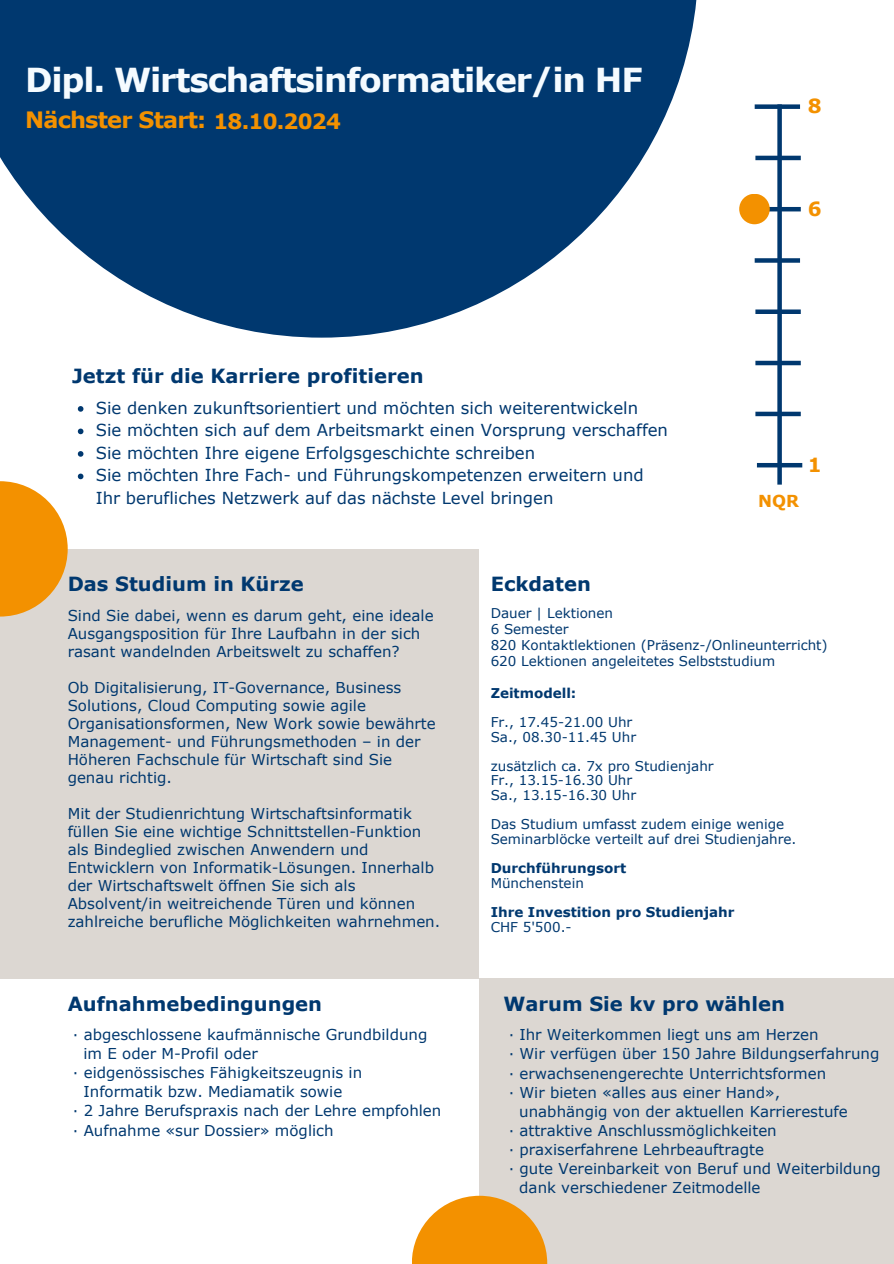
<style>
.page{position:relative;width:894px;height:1264px;background:#fff}
.page>*{position:absolute;margin:0;border:0;box-sizing:border-box;transform-origin:0 0}
.t1{font:700 33px "Verdana";letter-spacing:-.035em;color:#f5fbff}
.t2{font:700 22.5px "Verdana";letter-spacing:-.035em;color:#f39100}
.t3{font:700 19.5px "Verdana";color:#00386f}
.t4{font:700 19.5px "Verdana";color:#f39100}
.t5{font:16.5px/22.5px "Verdana";color:#00386f}
.t6{font:700 16.5px "Verdana";color:#f39100}
.t7{font:15px/18px "Verdana";color:#00386f}
.t8{font:13.5px/14.7px "Verdana";color:#00386f}
.t9{font:700 13.5px "Verdana";color:#00386f}
.s1{font-size:21px}
</style>
<div class="page">
<svg style="left:0;top:0;width:697px;height:337px;fill:#00386f"></svg>
<div style="left:479px;top:978px;width:414px;height:285px;background:#dcd7d2"></div>
<div style="left:0;top:549px;width:479px;height:429px;background:#dcd7d2"></div>
<svg style="left:412px;top:1195px;width:135px;height:68px;fill:#f39100"></svg>
<svg style="left:0;top:481px;width:68px;height:135px;fill:#f39100"></svg>
<svg style="left:777px;top:109px;width:4px;height:375px"></svg>
<div style="left:755px;top:411px;width:45px;height:5px;background:#00386f"></div>
<hr style="left:756px;top:463px;width:46px;height:4px;background:#00386f">
<hr style="left:755px;top:361px;width:45px;height:4px;background:#00386f">
<div style="left:754px;top:104px;width:45px;height:5px;background:#00386f"></div>
<hr style="left:755px;top:156px;width:45px;height:4px;background:#00386f">
<hr style="left:755px;top:207px;width:45px;height:4px;background:#00386f">
<div style="left:754px;top:258px;width:45px;height:5px;background:#00386f"></div>
<div style="left:755px;top:309px;width:45px;height:5px;background:#00386f"></div>
<div style="left:739px;top:194px;width:30px;height:30px;background:#f39100;border-radius:50%"></div>
<svg style="left:78px;top:406px;width:5px;height:6px"></svg>
<svg style="left:78px;top:428px;width:5px;height:6px"></svg>
<svg style="left:78px;top:451px;width:5px;height:6px"></svg>
<svg style="left:78px;top:473px;width:5px;height:6px"></svg>
<h3 class="t1" style="left:25px;top:59px;width:619px">Dipl. Wirtschaftsinformatiker/in HF</h3>
<h5 class="t2" style="left:25px;top:105px;width:317px">Nächster Start: <span class="s1">18.10.2024</span></h5>
<h4 class="t3" style="left:72px;top:363px;width:353px">Jetzt für die Karriere profitieren</h4>
<p class="t5" style="left:96px;top:396px;width:543px">Sie denken zukunftsorientiert und möchten sich weiterentwickeln</p>
<p class="t5" style="left:96px;top:418px;width:573px">Sie möchten sich auf dem Arbeitsmarkt einen Vorsprung verschaffen</p>
<p class="t5" style="left:96px;top:441px;width:441px">Sie möchten Ihre eigene Erfolgsgeschichte schreiben</p>
<p class="t5" style="left:96px;top:463px;width:549px">Sie möchten Ihre Fach- und Führungskompetenzen erweitern und<br>Ihr berufliches Netzwerk auf das nächste Level bringen</p>
<h3 class="t3" style="left:68px;top:571px;width:237px">Das Studium in Kürze</h3>
<h5 class="t3" style="left:490px;top:571px;width:102px">Eckdaten</h5>
<p class="t4" style="left:807px;top:93px;width:15px">8</p>
<h3 class="t4" style="left:807px;top:196px;width:15px">6</h3>
<p class="t6" style="left:758px;top:490px;width:42px">NQR</p>
<p class="t4" style="left:807px;top:452px;width:15px">1</p>
<p class="t7" style="left:68px;top:605px;width:367px">Sind Sie dabei, wenn es darum geht, eine ideale<br>Ausgangsposition für Ihre Laufbahn in der sich rasant wandelnden Arbeitswelt zu schaffen?</p>
<h1 class="t7" style="left:68px;top:677px;width:369px">Ob Digitalisierung, IT-Governance, Business Solutions, Cloud Computing sowie agile Organisationsformen, New Work sowie bewährte Management- und Führungsmethoden – in der Höheren Fachschule für Wirtschaft sind Sie genau richtig.</h1>
<h2 class="t7" style="left:68px;top:803px;width:374px">Mit der Studienrichtung Wirtschaftsinformatik füllen Sie eine wichtige Schnittstellen-Funktion als Bindeglied zwischen Anwendern und Entwicklern von Informatik-Lösungen. Innerhalb der Wirtschaftswelt öffnen Sie sich als Absolvent/in weitreichende Türen und können zahlreiche berufliche Möglichkeiten wahrnehmen.</h2>
<p class="t3" style="left:68px;top:991px;width:256px">Aufnahmebedingungen</p>
<h5 class="t7" style="left:73px;top:1024px;width:356px">· abgeschlossene kaufmännische Grundbildung</h5>
<h5 class="t7" style="left:83px;top:1044px;width:176px">im E oder M-Profil oder</h5>
<h5 class="t7" style="left:73px;top:1063px;width:290px">· eidgenössisches Fähigkeitszeugnis in</h5>
<h5 class="t7" style="left:83px;top:1082px;width:260px">Informatik bzw. Mediamatik sowie</h5>
<h5 class="t7" style="left:73px;top:1101px;width:370px">· 2 Jahre Berufspraxis nach der Lehre empfohlen</h5>
<h3 class="t7" style="left:73px;top:1120px;width:262px">· Aufnahme «sur Dossier» möglich</h3>
<p class="t8" style="left:490px;top:605px;width:124px">Dauer | Lektionen</p>
<p class="t8" style="left:490px;top:621px;width:79px">6 Semester</p>
<p class="t8" style="left:490px;top:637px;width:338px">820 Kontaktlektionen (Präsenz-/Onlineunterricht)</p>
<p class="t8" style="left:490px;top:653px;width:286px">620 Lektionen angeleitetes Selbststudium</p>
<h5 class="t9" style="left:490px;top:684px;width:87px">Zeitmodell:</h5>
<h5 class="t8" style="left:490px;top:714px;width:143px">Fr., 17.45-21.00 Uhr</h5>
<h3 class="t8" style="left:490px;top:729px;width:147px">Sa., 08.30-11.45 Uhr</h3>
<p class="t8" style="left:490px;top:758px;width:224px">zusätzlich ca. 7x pro Studienjahr</p>
<p class="t8" style="left:490px;top:772px;width:143px">Fr., 13.15-16.30 Uhr</p>
<p class="t8" style="left:490px;top:787px;width:147px">Sa., 13.15-16.30 Uhr</p>
<p class="t8" style="left:490px;top:816px;width:307px">Das Studium umfasst zudem einige wenige<br>Seminarblöcke verteilt auf drei Studienjahre.</p>
<h6 class="t9" style="left:490px;top:859px;width:137px">Durchführungsort</h6>
<p class="t8" style="left:490px;top:875px;width:95px">Münchenstein</p>
<p class="t9" style="left:490px;top:903px;width:245px">Ihre Investition pro Studienjahr</p>
<p class="t8" style="left:490px;top:919px;width:82px">CHF 5'500.-</p>
<h2 class="t3" style="left:503px;top:991px;width:283px">Warum Sie kv pro wählen</h2>
<p class="t7" style="left:508px;top:1025px;width:311px">· Ihr Weiterkommen liegt uns am Herzen</p>
<p class="t7" style="left:508px;top:1044px;width:372px">· Wir verfügen über 150 Jahre Bildungserfahrung</p>
<p class="t7" style="left:508px;top:1063px;width:319px">· erwachsenengerechte Unterrichtsformen</p>
<p class="t7" style="left:508px;top:1082px;width:273px">· Wir bieten «alles aus einer Hand»,</p>
<p class="t7" style="left:519px;top:1101px;width:330px">unabhängig von der aktuellen Karrierestufe</p>
<p class="t7" style="left:508px;top:1121px;width:269px">· attraktive Anschlussmöglichkeiten</p>
<p class="t7" style="left:508px;top:1140px;width:257px">· praxiserfahrene Lehrbeauftragte</p>
<p class="t7" style="left:519px;top:1158px;width:363px;line-height:19.2px;text-indent:-11px">· gute Vereinbarkeit von Beruf und Weiterbildung dank verschiedener Zeitmodelle</p>
</div>
